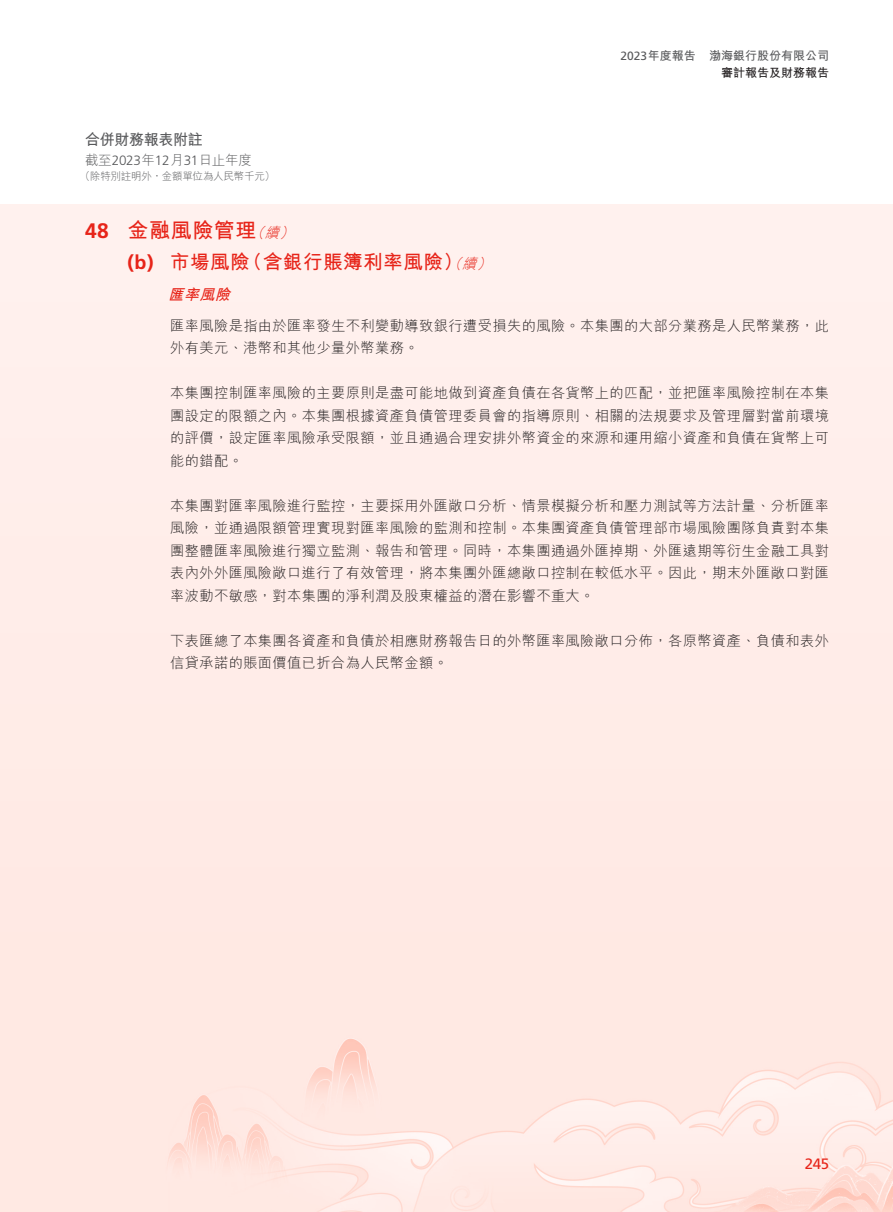
<style>
.page{position:relative;width:893px;height:1212px;background:#fff}
.page>*{position:absolute;margin:0;border:0;box-sizing:border-box;transform-origin:0 0}
.t1{font:700 21px "M Hei HK";letter-spacing:.03em;color:#e72419}
.t2{font:700 19.5px "M Hei HK";letter-spacing:.03em;color:#e72419}
.t3{font:700 15px "M Hei HK";letter-spacing:-.02em;color:#57585a}
.t4{font:italic 700 15px "M Hei HK";color:#e72419}
.t5{font:15px "Frutiger LT Std";color:#e72419}
.t6{font:300 14.25px/22.5px "M Hei HK";letter-spacing:.03em;color:#231f20}
.t7{font:300 13.5px "M Hei HK";letter-spacing:-.02em;color:#57585a}
.t8{font:700 12px/17px "M Hei HK";color:#57585a;text-align:right}
.t9{font:300 10.5px "M Hei HK";letter-spacing:-.02em;color:#57585a}
.s1{font-family:"Frutiger LT Std";font-weight:400}
.s2{color:#231f20}
.s3{font-family:"Frutiger LT Std"}
.s4{font-weight:300;font-style:italic;font-size:14.25px}
</style>
<div class="page">
<div style="left:0;top:204px;width:893px;height:1008px;background:#ffece8"></div>
<p class="t8" style="left:621px;top:46px;width:210px"><span class="s1">2023</span>年度報告 渤海銀行股份有限公司<span class="s2">審計報告及財務報告</span></p>
<p class="t3" style="left:85px;top:129px;width:119px">合併財務報表附註</p>
<p class="t7" style="left:85px;top:153px;width:168px">截至<span class="s3">2023</span>年<span class="s3">12</span>月<span class="s3">31</span>日止年度</p>
<p class="t9" style="left:80px;top:171px;width:197px">（除特別註明外，金額單位為人民幣千元）</p>
<h1 class="t1" style="left:85px;top:215px;width:214px"><span class="s3">48</span> 金融風險管理<span class="s4">（續）</span></h1>
<h2 class="t2" style="left:128px;top:247px;width:369px"><span class="s3">(b)</span> 市場風險（含銀行賬簿利率風險）<span class="s4">（續）</span></h2>
<p class="t4" style="left:169px;top:283px;width:68px">匯率風險</p>
<p class="t6" style="left:170px;top:314px;width:660px">匯率風險是指由於匯率發生不利變動導致銀行遭受損失的風險。本集團的大部分業務是人民幣業務，此外有美元、港幣和其他少量外幣業務。</p>
<p class="t6" style="left:170px;top:382px;width:660px;text-align:justify">本集團控制匯率風險的主要原則是盡可能地做到資產負債在各貨幣上的匹配，並把匯率風險控制在本集團設定的限額之內。本集團根據資產負債管理委員會的指導原則、相關的法規要求及管理層對當前環境的評價，設定匯率風險承受限額，並且通過合理安排外幣資金的來源和運用縮小資產和負債在貨幣上可能的錯配。</p>
<p class="t6" style="left:170px;top:494px;width:660px;text-align:justify">本集團對匯率風險進行監控，主要採用外匯敞口分析、情景模擬分析和壓力測試等方法計量、分析匯率風險，並通過限額管理實現對匯率風險的監測和控制。本集團資產負債管理部市場風險團隊負責對本集團整體匯率風險進行獨立監測、報告和管理。同時，本集團通過外匯掉期、外匯遠期等衍生金融工具對表內外外匯風險敞口進行了有效管理，將本集團外匯總敞口控制在較低水平。因此，期末外匯敞口對匯率波動不敏感，對本集團的淨利潤及股東權益的潛在影響不重大。</p>
<p class="t6" style="left:170px;top:629px;width:660px">下表匯總了本集團各資產和負債於相應財務報告日的外幣匯率風險敞口分佈，各原幣資產、負債和表外信貸承諾的賬面價值已折合為人民幣金額。</p>
<p class="t5" style="left:805px;top:1155px;width:26px">245</p>
</div>
